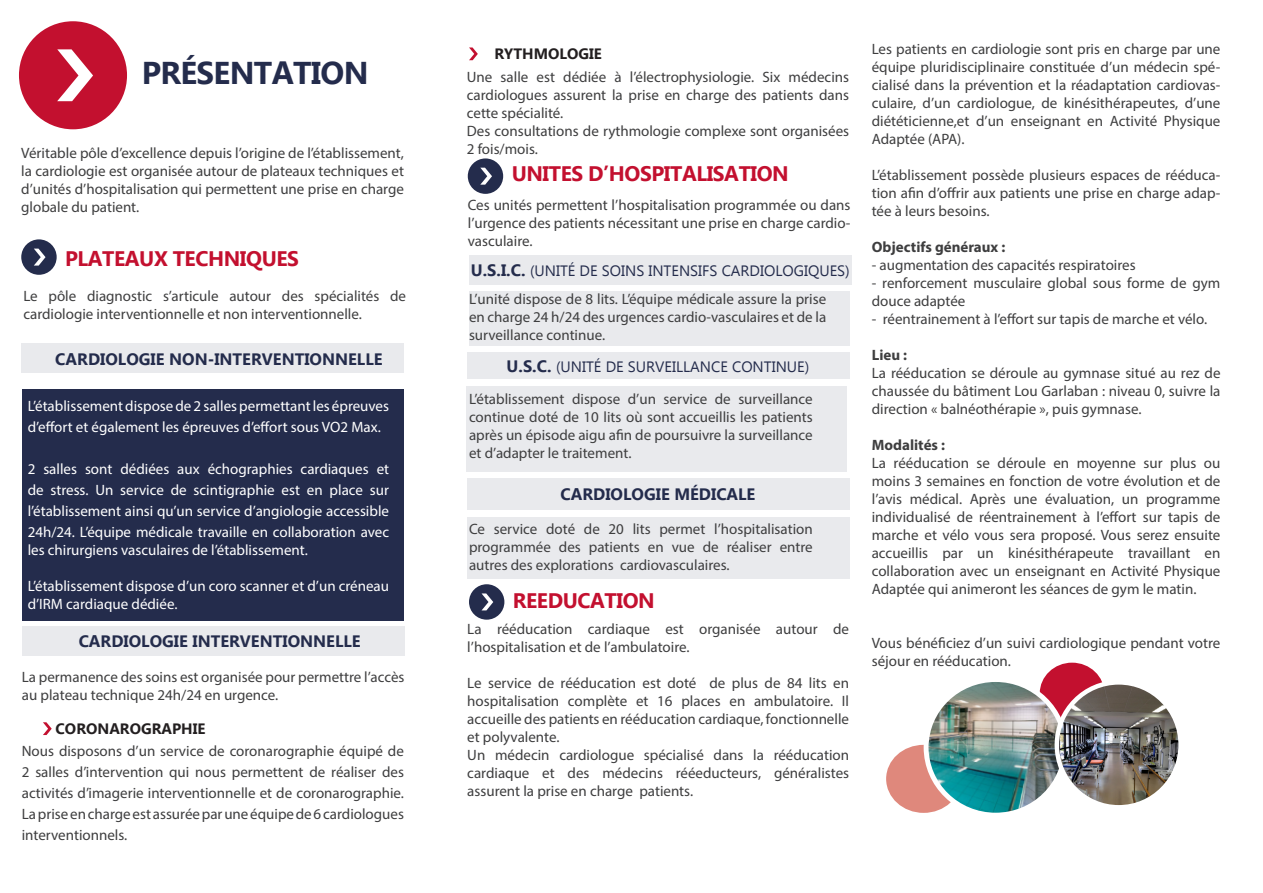
<style>
.page{position:relative;width:1263px;height:893px;background:#fff}
.page>*{position:absolute;margin:0;border:0;box-sizing:border-box;transform-origin:0 0}
.t1{font:700 31.5px "Ebrima";letter-spacing:-.02em;color:#242c4c}
.t2{font:700 21px "Ebrima";letter-spacing:-.02em;color:#c3102f}
.t3{font:700 16.5px "Ebrima";color:#242c4c}
.t4{font:15px/18px "Myriad Pro";color:#3e3e3f;text-align:justify}
.t5{font:15px/21px "Myriad Pro";color:#fff}
.t6{font:15px "Ebrima";color:#242c4c}
.t7{font:700 15px "Myriad Pro";color:#3e3e3f}
.t8{font:700 15px "Ebrima";color:#231f20}
.s1{font-weight:700;font-size:16.5px}
</style>
<div class="page">
<div style="left:19px;top:21px;width:108px;height:108px;background:#c3102f;border-radius:50%"></div>
<svg style="left:57px;top:49px;width:36px;height:52px"></svg>
<div style="left:21px;top:239px;width:36px;height:36px;background:#242c4c;border-radius:50%"></div>
<svg style="left:34px;top:249px;width:12px;height:17px"></svg>
<div style="left:22px;top:389px;width:382px;height:232px;background:#242c4c"></div>
<div style="left:21px;top:344px;width:383px;height:29px;background:#e9eaed"></div>
<div style="left:22px;top:626px;width:383px;height:30px;background:#e9eaed"></div>
<svg style="left:43px;top:722px;width:9px;height:13px"></svg>
<svg style="left:469px;top:47px;width:9px;height:13px"></svg>
<div style="left:468px;top:158px;width:35px;height:36px;background:#242c4c;border-radius:50%"></div>
<svg style="left:480px;top:168px;width:12px;height:17px"></svg>
<div style="left:469px;top:584px;width:35px;height:36px;background:#242c4c;border-radius:50%"></div>
<svg style="left:481px;top:593px;width:12px;height:17px"></svg>
<div style="left:469px;top:255px;width:383px;height:30px;background:#e9eaed"></div>
<div style="left:469px;top:291px;width:380px;height:55px;background:#e9eaed"></div>
<div style="left:467px;top:352px;width:382px;height:27px;background:#e9eaed"></div>
<div style="left:467px;top:478px;width:382px;height:31px;background:#e9eaed"></div>
<div style="left:467px;top:387px;width:380px;height:85px;background:#e9eaed"></div>
<div style="left:467px;top:517px;width:382px;height:62px;background:#e9eaed"></div>
<div style="left:886px;top:745px;width:75px;height:68px;background:#df887c;border-radius:50%"></div>
<div style="left:1040px;top:663px;width:64px;height:61px;background:#c3102f;border-radius:50%"></div>
<img style="left:926px;top:679px;width:131px;height:134px">
<div style="left:924px;top:677px;width:143px;height:141px;border:5px solid #fff;border-radius:50%"></div>
<img style="left:1057px;top:682px;width:120px;height:121px">
<div style="left:1054px;top:680px;width:129px;height:129px;border:5px solid #fff;border-radius:50%"></div>
<p class="t1" style="left:142px;top:49px;width:228px">PRÉSENTATION</p>
<p class="t4" style="left:21px;top:144px;width:384px">Véritable pôle d’excellence depuis l’origine de l’établissement, la cardiologie est organisée autour de plateaux techniques et d’unités d’hospitalisation qui permettent une prise en charge globale du patient.</p>
<p class="t2" style="left:65px;top:243px;width:235px">PLATEAUX TECHNIQUES</p>
<p class="t4" style="left:23px;top:287px;width:384px">Le pôle diagnostic s’articule autour des spécialités de cardiologie interventionnelle et non interventionnelle.</p>
<p class="t3" style="left:55px;top:346px;width:329px">CARDIOLOGIE NON-INTERVENTIONNELLE</p>
<p class="t5" style="left:28px;top:395px;width:363px">L’établissement dispose de 2 salles permettant les épreuves d’effort et également les épreuves d’effort sous VO2 Max.</p>
<p class="t5" style="left:28px;top:458px;width:363px;text-align:justify">2 salles sont dédiées aux échographies cardiaques et de stress. Un service de scintigraphie est en place sur l’établissement ainsi qu’un service d’angiologie accessible 24h/24. L’équipe médicale travaille en collaboration avec</p>
<p class="t5" style="left:28px;top:539px;width:282px">les chirurgiens vasculaires de l’établissement.</p>
<p class="t5" style="left:28px;top:577px;width:363px;line-height:18px">L’établissement dispose d’un coro scanner et d’un créneau d’IRM cardiaque dédiée.</p>
<p class="t3" style="left:79px;top:629px;width:284px">CARDIOLOGIE INTERVENTIONNELLE</p>
<p class="t4" style="left:22px;top:668px;width:384px">La permanence des soins est organisée pour permettre l’accès au plateau technique 24h/24 en urgence.</p>
<p class="t8" style="left:56px;top:718px;width:151px">CORONAROGRAPHIE</p>
<p class="t4" style="left:22px;top:740px;width:384px;line-height:21px">Nous disposons d’un service de coronarographie équipé de 2 salles d’intervention qui nous permettent de réaliser des activités d’imagerie interventionnelle et de coronarographie.<br>La prise en charge est assurée par une équipe de 6 cardiologues interventionnels.</p>
<p class="t8" style="left:494px;top:43px;width:109px">RYTHMOLOGIE</p>
<p class="t4" style="left:467px;top:67px;width:384px">Une salle est dédiée à l’électrophysiologie. Six médecins cardiologues assurent la prise en charge des patients dans cette spécialité.</p>
<p class="t4" style="left:467px;top:121px;width:384px">Des consultations de rythmologie complexe sont organisées<br>2 fois/mois.</p>
<p class="t2" style="left:512px;top:158px;width:279px">UNITES D’HOSPITALISATION</p>
<p class="t4" style="left:468px;top:195px;width:384px">Ces unités permettent l’hospitalisation programmée ou dans l’urgence des patients nécessitant une prise en charge cardio&shy;vasculaire.</p>
<p class="t6" style="left:471px;top:260px;width:380px"><span class="s1">U.S.I.C.</span> (UNITÉ DE SOINS INTENSIFS CARDIOLOGIQUES)</p>
<p class="t4" style="left:469px;top:290px;width:359px">L’unité dispose de 8 lits. L’équipe médicale assure la prise en charge 24 h/24 des urgences cardio-vasculaires et de la surveillance continue.</p>
<p class="t6" style="left:507px;top:356px;width:304px"><span class="s1">U.S.C.</span> (UNITÉ DE SURVEILLANCE CONTINUE)</p>
<p class="t4" style="left:469px;top:390px;width:345px">L’établissement dispose d’un service de surveillance continue doté de 10 lits où sont accueillis les patients après un épisode aigu afin de poursuivre la surveillance et d’adapter le traitement.</p>
<p class="t3" style="left:560px;top:482px;width:196px">CARDIOLOGIE MÉDICALE</p>
<p class="t4" style="left:469px;top:520px;width:345px">Ce service doté de 20 lits permet l’hospitalisation programmée des patients en vue de réaliser entre autres des explorations cardiovasculaires.</p>
<p class="t2" style="left:513px;top:585px;width:143px">REEDUCATION</p>
<p class="t4" style="left:467px;top:620px;width:383px">La rééducation cardiaque est organisée autour de l’hospitalisation et de l’ambulatoire.</p>
<p class="t4" style="left:467px;top:674px;width:383px">Le service de rééducation est doté de plus de 84 lits en hospitalisation complète et 16 places en ambulatoire. Il accueille des patients en rééducation cardiaque, fonctionnelle et polyvalente.</p>
<p class="t4" style="left:467px;top:746px;width:383px">Un médecin cardiologue spécialisé dans la rééducation cardiaque et des médecins rééeducteurs, généralistes assurent la prise en charge patients.</p>
<p class="t4" style="left:872px;top:40px;width:350px">Les patients en cardiologie sont pris en charge par une équipe pluridisciplinaire constituée d’un médecin spé&shy;cialisé dans la prévention et la réadaptation cardiovas&shy;culaire, d’un cardiologue, de kinésithérapeutes, d’une diététicienne,et d’un enseignant en Activité Physique Adaptée (APA).</p>
<p class="t4" style="left:872px;top:166px;width:350px">L’établissement possède plusieurs espaces de rééduca&shy;tion afin d’offrir aux patients une prise en charge adap&shy;tée à leurs besoins.</p>
<p class="t7" style="left:872px;top:237px;width:135px">Objectifs généraux :</p>
<p class="t4" style="left:872px;top:256px;width:265px">- augmentation des capacités respiratoires</p>
<p class="t4" style="left:872px;top:274px;width:350px">- renforcement musculaire global sous forme de gym douce adaptée</p>
<p class="t4" style="left:872px;top:310px;width:337px">- réentrainement à l’effort sur tapis de marche et vélo.</p>
<p class="t7" style="left:872px;top:345px;width:37px">Lieu :</p>
<p class="t4" style="left:872px;top:364px;width:350px">La rééducation se déroule au gymnase situé au rez de chaussée du bâtiment Lou Garlaban : niveau 0, suivre la direction « balnéothérapie », puis gymnase.</p>
<p class="t7" style="left:872px;top:435px;width:75px">Modalités :</p>
<p class="t4" style="left:872px;top:454px;width:350px">La rééducation se déroule en moyenne sur plus ou moins 3 semaines en fonction de votre évolution et de l’avis médical. Après une évaluation, un programme individualisé de réentrainement à l’effort sur tapis de marche et vélo vous sera proposé. Vous serez ensuite accueillis par un kinésithérapeute travaillant en collaboration avec un enseignant en Activité Physique Adaptée qui animeront les séances de gym le matin.</p>
<p class="t4" style="left:872px;top:634px;width:350px">Vous bénéficiez d’un suivi cardiologique pendant votre séjour en rééducation.</p>
</div>
